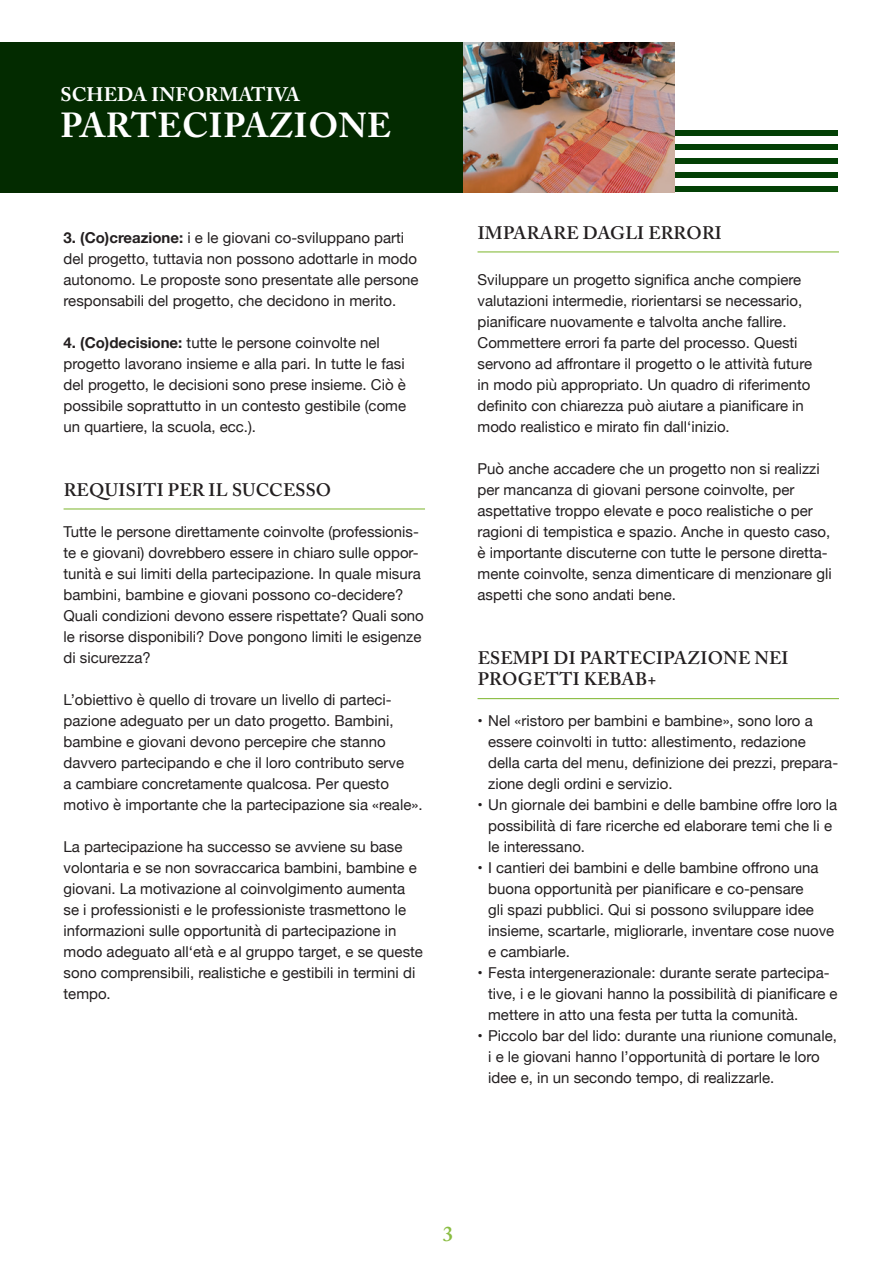
<style>
.page{position:relative;width:893px;height:1263px;background:#fff}
.page>*{position:absolute;margin:0;border:0;box-sizing:border-box;transform-origin:0 0}
.titel{font:700 34.5px "Adobe Caslon Pro";letter-spacing:.015em;color:#fff}
.Einzig{font:600 21px "Adobe Caslon Pro";color:#8abd42}
.titel-2{font:700 19.5px "Adobe Caslon Pro";letter-spacing:.005em;color:#fff}
.titel_Kopie{font:600 18px/21.6px "Adobe Caslon Pro";letter-spacing:.015em;color:#231f20}
.mengen{font:15px/21px "Helvetica Neue";color:#231f20}
.Einzig-2{font:15px/21px "Helvetica Neue";color:#231f20}
.s1{font-weight:700}
</style>
<div class="page">
<div style="left:670px;top:131px;width:167px;height:5px;background:#034005"></div>
<div style="left:670px;top:145px;width:167px;height:5px;background:#034005"></div>
<div style="left:670px;top:159px;width:167px;height:5px;background:#034005"></div>
<div style="left:670px;top:173px;width:167px;height:5px;background:#034005"></div>
<div style="left:670px;top:187px;width:167px;height:5px;background:#034005"></div>
<hr style="left:64px;top:508px;width:361px;height:1px;background:#8abd42">
<hr style="left:477px;top:251px;width:362px;height:1px;background:#8abd42">
<hr style="left:477px;top:698px;width:362px;height:1px;background:#8abd42">
<div style="left:0;top:43px;width:477px;height:150px;background:#032b00"></div>
<img style="left:464px;top:43px;width:210px;height:150px">
<p class="titel-2" style="left:60px;top:83px;width:241px">SCHEDA INFORMATIVA</p>
<p class="titel" style="left:61px;top:105px;width:332px">PARTECIPAZIONE</p>
<p class="mengen" style="left:64px;top:228px;width:357px"><span class="s1">3. (Co)creazione:</span> i e le giovani co-sviluppano parti del progetto, tuttavia non possono adottarle in modo autonomo. Le proposte sono presentate alle persone responsabili del progetto, che decidono in merito.</p>
<p class="mengen" style="left:64px;top:333px;width:344px"><span class="s1">4. (Co)decisione:</span> tutte le persone coinvolte nel progetto lavorano insieme e alla pari. In tutte le fasi del progetto, le decisioni sono prese insieme. Ciò è possibile soprattutto in un contesto gestibile (come un quartiere, la scuola, ecc.).</p>
<p class="titel_Kopie" style="left:64px;top:479px;width:269px">REQUISITI PER IL SUCCESSO</p>
<p class="mengen" style="left:64px;top:522px;width:362px">Tutte le persone direttamente coinvolte (professionis&shy;te e giovani) dovrebbero essere in chiaro sulle oppor&shy;tunità e sui limiti della partecipazione. In quale misura bambini, bambine e giovani possono co-decidere?<br>Quali condizioni devono essere rispettate? Quali sono le risorse disponibili? Dove pongono limiti le esigenze di sicurezza?</p>
<p class="mengen" style="left:64px;top:690px;width:360px">L’obiettivo è quello di trovare un livello di parteci&shy;pazione adeguato per un dato progetto. Bambini, bambine e giovani devono percepire che stanno davvero partecipando e che il loro contributo serve<br>a cambiare concretamente qualcosa. Per questo motivo è importante che la partecipazione sia «reale».</p>
<p class="mengen" style="left:64px;top:837px;width:361px">La partecipazione ha successo se avviene su base volontaria e se non sovraccarica bambini, bambine e giovani. La motivazione al coinvolgimento aumenta se i professionisti e le professioniste trasmettono le informazioni sulle opportunità di partecipazione in modo adeguato all‘età e al gruppo target, e se queste sono comprensibili, realistiche e gestibili in termini di tempo.</p>
<p class="titel_Kopie" style="left:478px;top:222px;width:246px">IMPARARE DAGLI ERRORI</p>
<p class="mengen" style="left:477px;top:270px;width:336px">Sviluppare un progetto significa anche compiere valutazioni intermedie, riorientarsi se necessario, pianificare nuovamente e talvolta anche fallire.<br>Commettere errori fa parte del processo. Questi servono ad affrontare il progetto o le attività future in modo più appropriato. Un quadro di riferimento definito con chiarezza può aiutare a pianificare in modo realistico e mirato fin dall‘inizio.</p>
<p class="mengen" style="left:477px;top:459px;width:356px">Può anche accadere che un progetto non si realizzi per mancanza di giovani persone coinvolte, per aspettative troppo elevate e poco realistiche o per ragioni di tempistica e spazio. Anche in questo caso, è importante discuterne con tutte le persone diretta&shy;mente coinvolte, senza dimenticare di menzionare gli aspetti che sono andati bene.</p>
<p class="titel_Kopie" style="left:478px;top:647px;width:312px">ESEMPI DI PARTECIPAZIONE NEI<br>PROGETTI KEBAB+</p>
<p class="Einzig-2" style="left:488px;top:711px;width:352px;text-indent:-11px">• Nel «ristoro per bambini e bambine», sono loro a essere coinvolti in tutto: allestimento, redazione della carta del menu, definizione dei prezzi, prepara&shy;zione degli ordini e servizio.</p>
<p class="Einzig-2" style="left:488px;top:795px;width:351px;text-indent:-11px">• Un giornale dei bambini e delle bambine offre loro la possibilità di fare ricerche ed elaborare temi che li e le interessano.</p>
<p class="Einzig-2" style="left:488px;top:858px;width:348px;text-indent:-11px">• I cantieri dei bambini e delle bambine offrono una buona opportunità per pianificare e co-pensare<br>gli spazi pubblici. Qui si possono sviluppare idee insieme, scartarle, migliorarle, inventare cose nuove e cambiarle.</p>
<p class="Einzig-2" style="left:488px;top:963px;width:351px;text-indent:-11px">• Festa intergenerazionale: durante serate partecipa&shy;tive, i e le giovani hanno la possibilità di pianificare e mettere in atto una festa per tutta la comunità.</p>
<p class="Einzig-2" style="left:488px;top:1026px;width:350px;text-indent:-11px">• Piccolo bar del lido: durante una riunione comunale, i e le giovani hanno l’opportunità di portare le loro idee e, in un secondo tempo, di realizzarle.</p>
<p class="Einzig" style="left:443px;top:1221px;width:12px">3</p>
</div>
